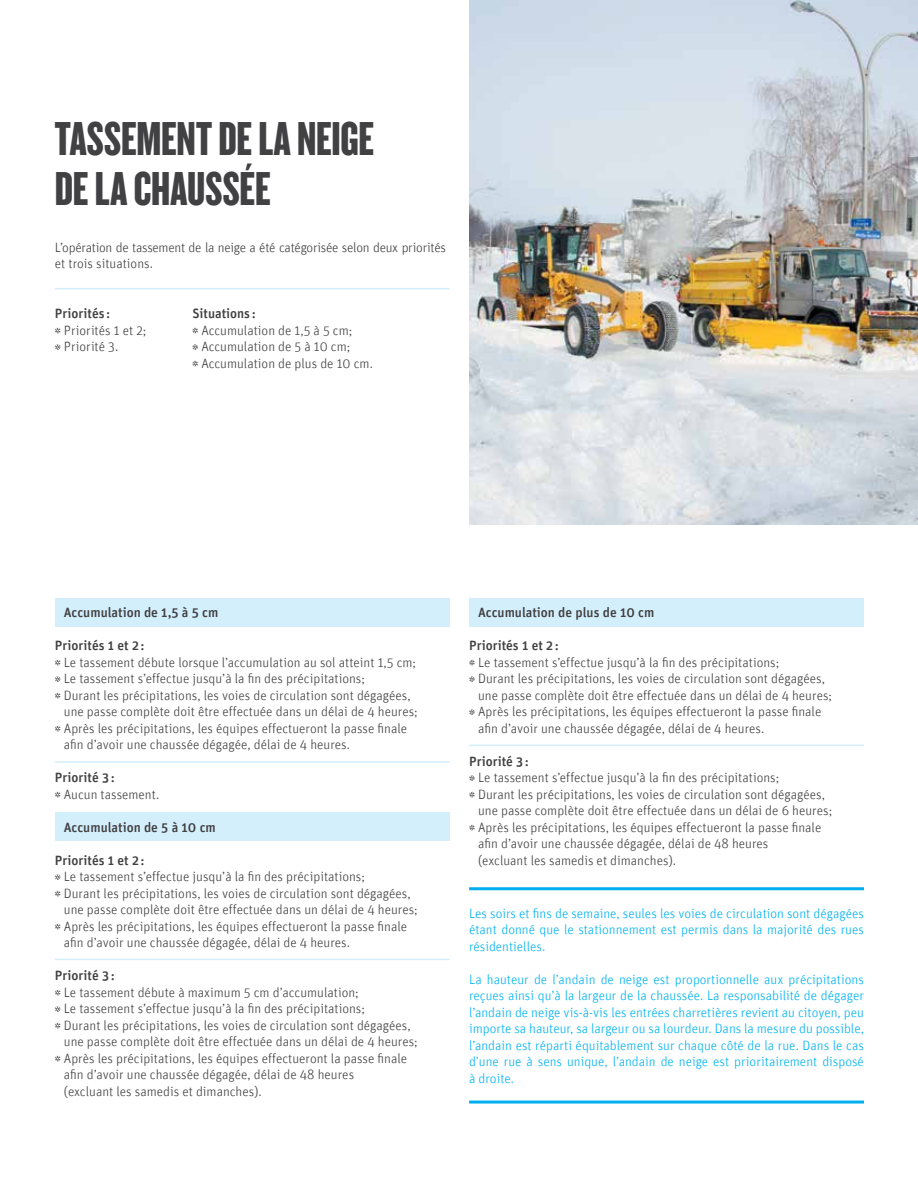
<style>
.page{position:relative;width:918px;height:1188px;background:#fff}
.page>*{position:absolute;margin:0;border:0;box-sizing:border-box;transform-origin:0 0}
.t1{font:49.5px/49.5px "Knockout HTF68 Full Featherwt";letter-spacing:-.005em;color:#414042}
.t2{font:300 13.5px/16.5px "Unit";color:#414042}
.t3{font:300 13.5px/16.5px "Unit";color:#00b3f0;text-align:justify}
.t4{font:500 13.5px "Unit";color:#414042}
.t5{font:300 13.5px/16.5px "Unit";letter-spacing:-.02em;color:#414042}
</style>
<div class="page">
<div style="left:55px;top:598px;width:395px;height:28px;background:#d4effc"></div>
<div style="left:55px;top:813px;width:395px;height:28px;background:#d4effc"></div>
<svg style="left:55px;top:660px;width:6px;height:6px"></svg>
<svg style="left:55px;top:676px;width:6px;height:6px"></svg>
<svg style="left:55px;top:693px;width:6px;height:6px"></svg>
<svg style="left:55px;top:726px;width:6px;height:6px"></svg>
<svg style="left:55px;top:792px;width:6px;height:6px"></svg>
<svg style="left:55px;top:874px;width:6px;height:6px"></svg>
<svg style="left:55px;top:891px;width:6px;height:6px"></svg>
<svg style="left:55px;top:924px;width:6px;height:6px"></svg>
<svg style="left:55px;top:990px;width:6px;height:6px"></svg>
<svg style="left:55px;top:1006px;width:6px;height:6px"></svg>
<svg style="left:55px;top:1023px;width:6px;height:6px"></svg>
<svg style="left:55px;top:1056px;width:6px;height:6px"></svg>
<hr style="left:55px;top:959px;width:395px;height:1px;background:#d4effc">
<hr style="left:55px;top:761px;width:395px;height:2px;background:#d4effc">
<div style="left:469px;top:598px;width:395px;height:28px;background:#d4effc"></div>
<svg style="left:469px;top:660px;width:6px;height:6px"></svg>
<svg style="left:469px;top:676px;width:6px;height:6px"></svg>
<svg style="left:469px;top:709px;width:6px;height:6px"></svg>
<svg style="left:469px;top:775px;width:6px;height:6px"></svg>
<svg style="left:469px;top:792px;width:6px;height:6px"></svg>
<svg style="left:469px;top:825px;width:6px;height:6px"></svg>
<hr style="left:469px;top:745px;width:395px;height:1px;background:#d4effc">
<img style="left:469px;top:0;width:449px;height:525px">
<svg style="left:192px;top:328px;width:6px;height:6px"></svg>
<svg style="left:192px;top:344px;width:6px;height:6px"></svg>
<svg style="left:192px;top:361px;width:6px;height:6px"></svg>
<svg style="left:55px;top:328px;width:6px;height:6px"></svg>
<svg style="left:55px;top:344px;width:6px;height:6px"></svg>
<hr style="left:469px;top:887px;width:395px;height:3px;background:#00aeef">
<hr style="left:469px;top:1101px;width:395px;height:3px;background:#00aeef">
<hr style="left:55px;top:288px;width:395px;height:1px;background:#d4effc">
<h1 class="t1" style="left:55px;top:115px;width:321px">TASSEMENT DE LA NEIGE<br>DE LA CHAUSSÉE</h1>
<p class="t5" style="left:55px;top:239px;width:393px">L’opération de tassement de la neige a été catégorisée selon deux priorités et trois situations.</p>
<p class="t4" style="left:55px;top:305px;width:57px">Priorités :</p>
<p class="t2" style="left:64px;top:322px;width:84px">Priorités 1 et 2;<br>Priorité 3.</p>
<p class="t4" style="left:192px;top:305px;width:65px">Situations :</p>
<p class="t2" style="left:201px;top:322px;width:173px">Accumulation de 1,5 à 5 cm;<br>Accumulation de 5 à 10 cm;<br>Accumulation de plus de 10 cm.</p>
<p class="t4" style="left:64px;top:604px;width:156px">Accumulation de 1,5 à 5 cm</p>
<p class="t4" style="left:55px;top:637px;width:91px">Priorités 1 et 2:</p>
<p class="t2" style="left:64px;top:654px;width:355px">Le tassement débute lorsque l’accumulation au sol atteint 1,5 cm; Le tassement s’effectue jusqu’à la fin des précipitations;<br>Durant les précipitations, les voies de circulation sont dégagées, une passe complète doit être effectuée dans un délai de 4 heures; Après les précipitations, les équipes effectueront la passe finale afin d’avoir une chaussée dégagée, délai de 4 heures.</p>
<p class="t4" style="left:55px;top:769px;width:61px">Priorité 3:</p>
<p class="t2" style="left:64px;top:786px;width:97px">Aucun tassement.</p>
<p class="t4" style="left:64px;top:819px;width:154px">Accumulation de 5 à 10 cm</p>
<p class="t4" style="left:55px;top:852px;width:91px">Priorités 1 et 2:</p>
<p class="t2" style="left:64px;top:868px;width:355px">Le tassement s’effectue jusqu’à la fin des précipitations;<br>Durant les précipitations, les voies de circulation sont dégagées, une passe complète doit être effectuée dans un délai de 4 heures; Après les précipitations, les équipes effectueront la passe finale afin d’avoir une chaussée dégagée, délai de 4 heures.</p>
<p class="t4" style="left:55px;top:967px;width:61px">Priorité 3:</p>
<p class="t2" style="left:64px;top:984px;width:355px">Le tassement débute à maximum 5 cm d’accumulation;<br>Le tassement s’effectue jusqu’à la fin des précipitations;<br>Durant les précipitations, les voies de circulation sont dégagées, une passe complète doit être effectuée dans un délai de 4 heures; Après les précipitations, les équipes effectueront la passe finale afin d’avoir une chaussée dégagée, délai de 48 heures<br>(excluant les samedis et dimanches).</p>
<p class="t4" style="left:478px;top:604px;width:178px">Accumulation de plus de 10 cm</p>
<p class="t4" style="left:469px;top:637px;width:91px">Priorités 1 et 2:</p>
<p class="t2" style="left:478px;top:654px;width:355px">Le tassement s’effectue jusqu’à la fin des précipitations;<br>Durant les précipitations, les voies de circulation sont dégagées, une passe complète doit être effectuée dans un délai de 4 heures; Après les précipitations, les équipes effectueront la passe finale afin d’avoir une chaussée dégagée, délai de 4 heures.</p>
<p class="t4" style="left:469px;top:753px;width:61px">Priorité 3:</p>
<p class="t2" style="left:478px;top:769px;width:356px">Le tassement s’effectue jusqu’à la fin des précipitations;<br>Durant les précipitations, les voies de circulation sont dégagées, une passe complète doit être effectuée dans un délai de 6 heures; Après les précipitations, les équipes effectueront la passe finale afin d’avoir une chaussée dégagée, délai de 48 heures<br>(excluant les samedis et dimanches).</p>
<p class="t3" style="left:469px;top:905px;width:396px">Les soirs et fins de semaine, seules les voies de circulation sont dégagées étant donné que le stationnement est permis dans la majorité des rues résidentielles.</p>
<p class="t3" style="left:469px;top:971px;width:396px">La hauteur de l’andain de neige est proportionnelle aux précipitations reçues ainsi qu’à la largeur de la chaussée. La responsabilité de dégager l’andain de neige vis-à-vis les entrées charretières revient au citoyen, peu importe sa hauteur, sa largeur ou sa lourdeur. Dans la mesure du possible, l’andain est réparti équitablement sur chaque côté de la rue. Dans le cas d’une rue à sens unique, l’andain de neige est prioritairement disposé à droite.</p>
</div>
